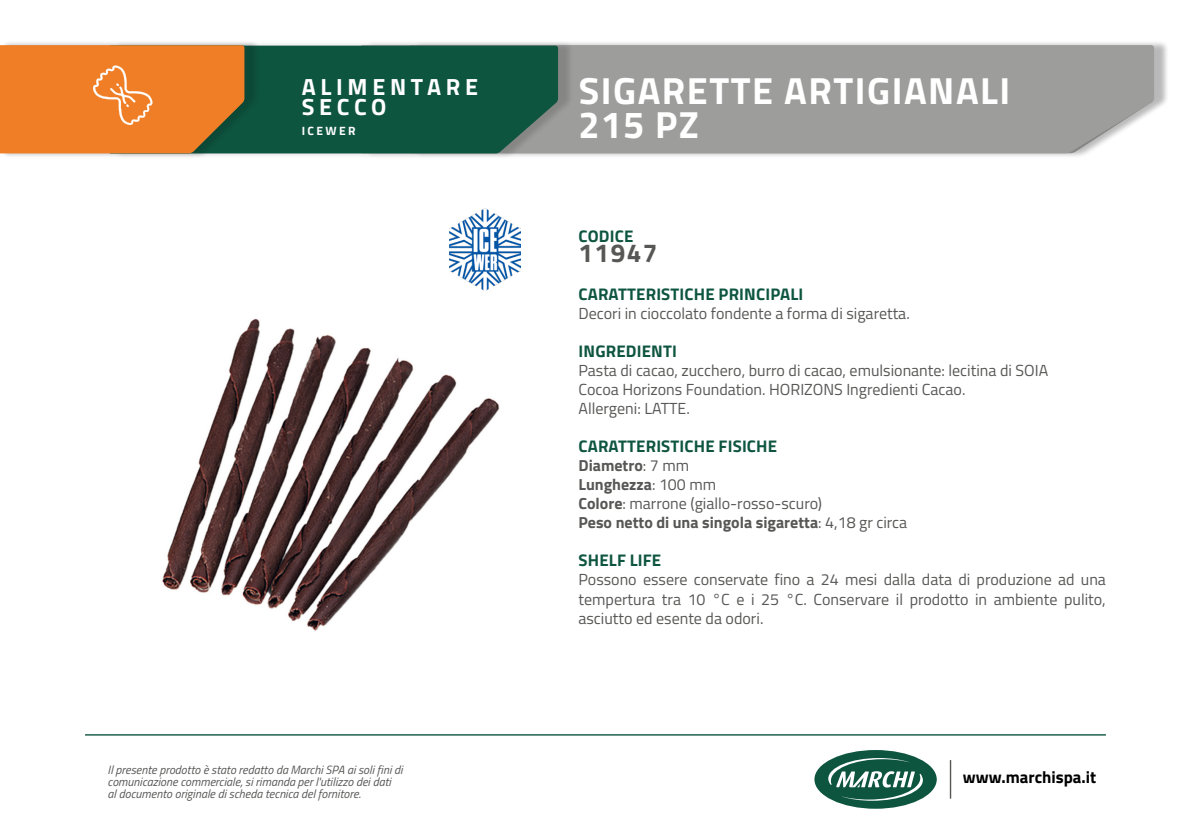
<style>
.page{position:relative;width:1191px;height:840px;background:#fff}
.page>*{position:absolute;margin:0;border:0;box-sizing:border-box;transform-origin:0 0}
.t1{font:700 37.8px/34.2px "Titillium Web";letter-spacing:.04em;color:#fff}
.t2{font:700 26px "Titillium Web";letter-spacing:.06em;color:#575756}
.t3{font:700 23.4px "Titillium Web";letter-spacing:.2em;color:#fff}
.t4{font:700 16.8px "Titillium Web";letter-spacing:.01em;color:#0e5540}
.t5{font:700 16.8px "Titillium Web";color:#000}
.t6{font:16px/19px "Titillium Web";color:#575756;text-align:justify}
.t7{font:700 16px "Titillium Web";color:#575756}
.t8{font:italic 12px/12px "Titillium Web";color:#575756}
.t9{font:700 12px "Titillium Web";letter-spacing:.2em;color:#fff}
.s1{font-weight:400}
.s2{font-weight:700}
</style>
<div class="page">
<img style="left:162px;top:271px;width:359px;height:360px">
<div style="left:365px;top:40px;width:804px;height:119px;background:#000;opacity:.15"></div>
<div style="left:574px;top:45px;width:580px;height:108px;background:#9d9d9c"></div>
<div style="left:113px;top:40px;width:461px;height:119px;background:#000;opacity:.15"></div>
<div style="left:260px;top:46px;width:298px;height:107px;background:#0e5540"></div>
<div style="left:0;top:40px;width:260px;height:119px;background:#000;opacity:.15"></div>
<svg style="left:0;top:45px;width:244px;height:108px;background:#e37e2b"></svg>
<img style="left:449px;top:208px;width:71px;height:82px">
<hr style="left:949px;top:759px;width:2px;height:39px;background:#575756">
<div style="left:814px;top:749px;width:122px;height:59px;background:#0e5540;border-radius:50%"></div>
<svg style="left:828px;top:757px;width:95px;height:43px"></svg>
<hr style="left:85px;top:733px;width:1021px;height:2px;background:#0e5540">
<p class="t3" style="left:302px;top:69px;width:178px">ALIMENTARE</p>
<p class="t3" style="left:302px;top:89px;width:86px">SECCO</p>
<p class="t9" style="left:302px;top:121px;width:55px">ICEWER</p>
<p class="t8" style="left:108px;top:762px;width:296px">Il presente prodotto è stato redatto da Marchi SPA ai soli fini di comunicazione commerciale, si rimanda per l'utilizzo dei dati<br>al documento originale di scheda tecnica del fornitore.</p>
<p class="t1" style="left:578px;top:71px;width:433px">SIGARETTE ARTIGIANALI</p>
<p class="t1" style="left:578px;top:105px;width:122px">215 PZ</p>
<p class="t1" style="left:582px;top:71px;width:473px">LE CAMEMBERT LONG FE<br>G.125 X24</p>
<p class="t4" style="left:578px;top:223px;width:56px">CODICE</p>
<p class="t2" style="left:578px;top:233px;width:81px">11947</p>
<p class="t4" style="left:578px;top:281px;width:226px">CARATTERISTICHE PRINCIPALI</p>
<p class="t6" style="left:578px;top:303px;width:333px">Decori in cioccolato fondente a forma di sigaretta.</p>
<p class="t4" style="left:578px;top:338px;width:100px">INGREDIENTI</p>
<p class="t6" style="left:578px;top:360px;width:471px">Pasta di cacao, zucchero, burro di cacao, emulsionante: lecitina di SOIA</p>
<p class="t6" style="left:578px;top:379px;width:388px">Cocoa Horizons Foundation. HORIZONS Ingredienti Cacao.</p>
<p class="t6" style="left:578px;top:398px;width:113px">Allergeni: LATTE.</p>
<p class="t4" style="left:578px;top:433px;width:200px">CARATTERISTICHE FISICHE</p>
<p class="t7" style="left:578px;top:453px;width:112px">Diametro<span class="s1">: 7 mm</span></p>
<p class="t7" style="left:578px;top:472px;width:139px">Lunghezza<span class="s1">: 100 mm</span></p>
<p class="t6" style="left:578px;top:493px;width:245px"><span class="s2">Colore</span>: marrone (giallo-rosso-scuro)</p>
<p class="t7" style="left:578px;top:510px;width:330px">Peso netto di una singola sigaretta<span class="s1">: 4,18 gr circa</span></p>
<p class="t4" style="left:578px;top:547px;width:84px">SHELF LIFE</p>
<p class="t6" style="left:578px;top:569px;width:529px">Possono essere conservate fino a 24 mesi dalla data di produzione ad una tempertura tra 10 °C e i 25 °C. Conservare il prodotto in ambiente pulito, asciutto ed esente da odori.</p>
<p class="t5" style="left:963px;top:764px;width:135px">www.marchispa.it</p>
</div>
